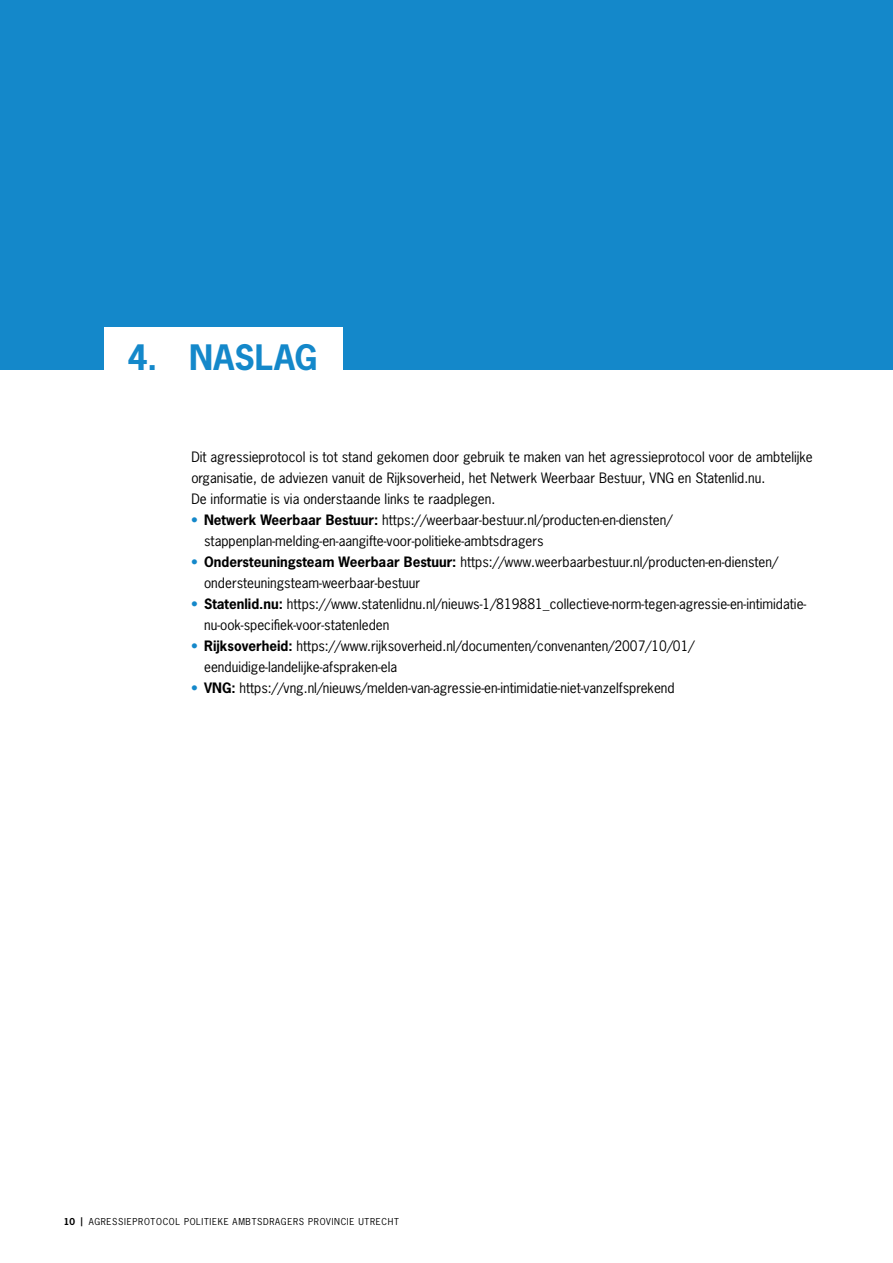
<style>
.page{position:relative;width:893px;height:1263px;background:#fff}
.page>*{position:absolute;margin:0;border:0;box-sizing:border-box;transform-origin:0 0}
.H1_genummerd{font:700 33px "News Gothic Std";color:#1488ca}
.Brood{font:13.5px/21px "News Gothic Std";color:#000}
.t1{font:700 13.5px "News Gothic Std";color:#1488ca}
.t2{font:9px "News Gothic Std";letter-spacing:.075em;color:#000}
.s1{font-weight:700}
</style>
<div class="page">
<div style="left:0;top:0;width:893px;height:370px;background:#1488ca"></div>
<div style="left:104px;top:327px;width:239px;height:55px;background:#fff"></div>
<h1 class="H1_genummerd" style="left:128px;top:336px;width:191px">4. NASLAG</h1>
<p class="Brood" style="left:191px;top:446px;width:623px">Dit agressieprotocol is tot stand gekomen door gebruik te maken van het agressieprotocol voor de ambtelijke organisatie, de adviezen vanuit de Rijksoverheid, het Netwerk Weerbaar Bestuur, VNG en Statenlid.nu.<br>De informatie is via onderstaande links te raadplegen.</p>
<p class="t1" style="left:191px;top:511px;width:8px">•</p>
<p class="Brood" style="left:204px;top:509px;width:470px"><span class="s1">Netwerk Weerbaar Bestuur:</span> https://weerbaar-bestuur.nl/producten-en-diensten/</p>
<p class="Brood" style="left:204px;top:530px;width:341px">stappenplan-melding-en-aangifte-voor-politieke-ambtsdragers</p>
<p class="t1" style="left:191px;top:553px;width:8px">•</p>
<p class="Brood" style="left:204px;top:551px;width:575px"><span class="s1">Ondersteuningsteam Weerbaar Bestuur:</span> https://www.weerbaarbestuur.nl/producten-en-diensten/</p>
<p class="Brood" style="left:204px;top:572px;width:218px">ondersteuningsteam-weerbaar-bestuur</p>
<p class="t1" style="left:191px;top:595px;width:8px">•</p>
<p class="Brood" style="left:204px;top:593px;width:604px"><span class="s1">Statenlid.nu:</span> https://www.statenlidnu.nl/nieuws-1/819881_collectieve-norm-tegen-agressie-en-intimidatie-</p>
<p class="Brood" style="left:204px;top:614px;width:187px">nu-ook-specifiek-voor-statenleden</p>
<p class="t1" style="left:191px;top:637px;width:8px">•</p>
<p class="Brood" style="left:204px;top:635px;width:492px"><span class="s1">Rijksoverheid:</span> https://www.rijksoverheid.nl/documenten/convenanten/2007/10/01/</p>
<p class="Brood" style="left:204px;top:656px;width:195px">eenduidige-landelijke-afspraken-ela</p>
<p class="t1" style="left:191px;top:679px;width:8px">•</p>
<p class="Brood" style="left:204px;top:677px;width:472px"><span class="s1">VNG:</span> https://vng.nl/nieuws/melden-van-agressie-en-intimidatie-niet-vanzelfsprekend</p>
<p class="t2" style="left:64px;top:1215px;width:337px"><span class="s1">10 |</span> AGRESSIEPROTOCOL POLITIEKE AMBTSDRAGERS PROVINCIE UTRECHT</p>
</div>
